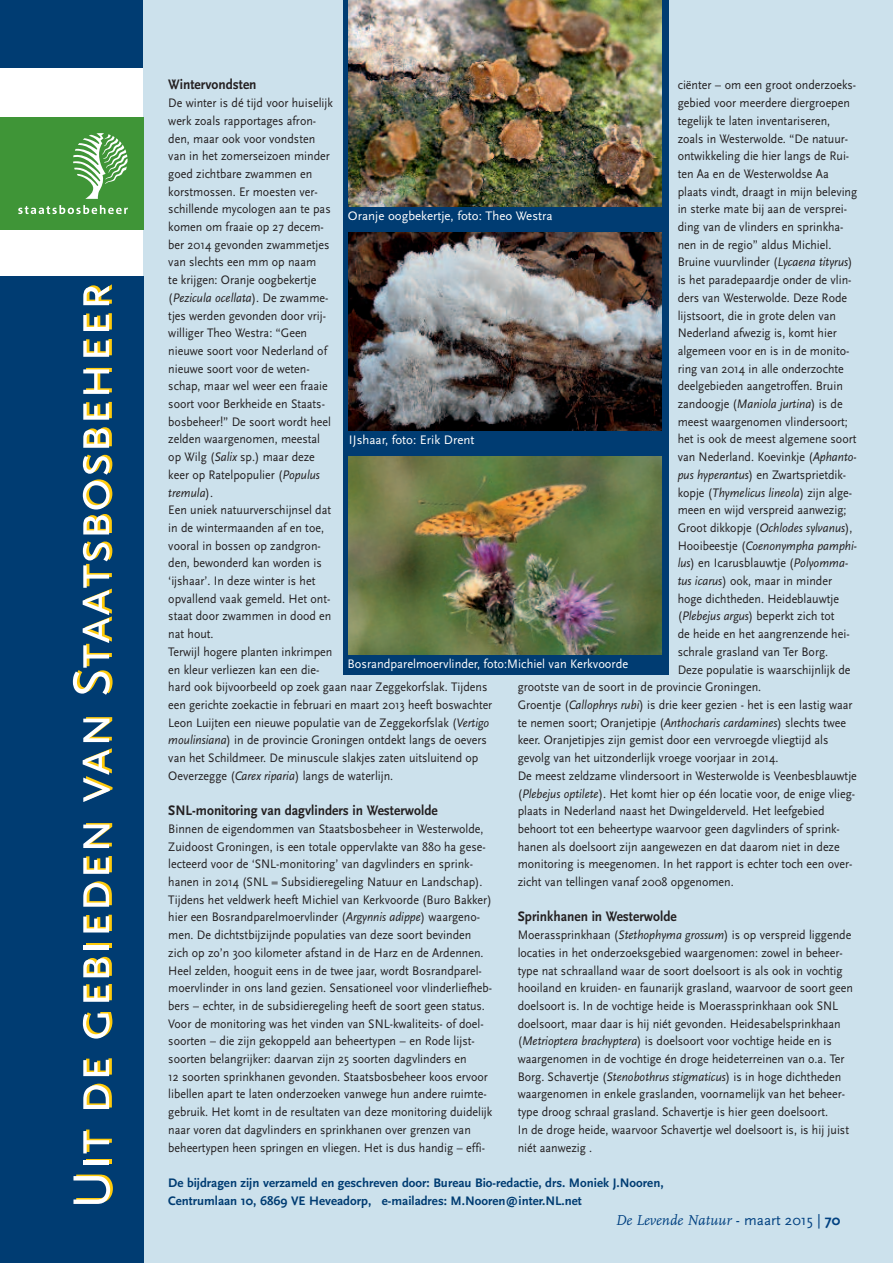
<style>
.page{position:relative;width:893px;height:1263px;background:#fff}
.page>*{position:absolute;margin:0;border:0;box-sizing:border-box;transform-origin:0 0}
.t1{font:54px "Scala Sans Caps";color:#fff}
.t2{font:italic 15px "FF Scala";color:#014181}
.t3{font:700 14.4px "Scala Sans";color:#231f20;scale:.93 1}
.t4{font:12.9px/17.7px "Scala Sans";color:#231f20;scale:.93 1}
.t5{font:700 12.9px/17.7px "Scala Sans";color:#003c72}
.t6{font:italic 12.9px "Scala Sans";color:#231f20;scale:.93 1}
.t7{font:12.9px "Scala Sans";color:#fff}
.t8{font:12.9px "Scala Sans";color:#fff;scale:.96 1}
.s1{font-style:italic}
.s2{font-style:normal}
.s3{font-family:"Scala Sans";font-style:normal}
.s4{font-family:"Scala Sans";font-weight:700;font-style:normal}
</style>
<div class="page">
<div style="left:143px;top:0;width:750px;height:1263px;background:#cce1ec"></div>
<div style="left:343px;top:0;width:326px;height:674px;background:#003c72"></div>
<img style="left:349px;top:0;width:313px;height:207px">
<img style="left:349px;top:233px;width:313px;height:198px">
<img style="left:349px;top:456px;width:313px;height:198px">
<div style="left:0;top:118px;width:6px;height:111px;background:#3f9537"></div>
<div style="left:0;top:0;width:143px;height:68px;background:#003c72"></div>
<div style="left:0;top:276px;width:143px;height:987px;background:#003c72"></div>
<div style="left:3px;top:118px;width:140px;height:111px;background:#3f9537"></div>
<svg style="left:18px;top:205px;width:110px;height:9px"></svg>
<svg style="left:73px;top:133px;width:55px;height:66px"></svg>
<h1 class="t1" style="left:59px;top:1209px;width:926px;rotate:-90deg">Uit de gebieden van Staatsbosbeheer</h1>
<p class="t3" style="left:168px;top:76px;width:96px">Wintervondsten</p>
<p class="t4" style="left:168px;top:94px;width:350px">De winter is dé tijd voor huiselijk<br>werk zoals rapportages afron-<br>den, maar ook voor vondsten<br>van in het zomerseizoen minder<br>goed zichtbare zwammen en<br>korstmossen. Er moesten ver-<br>schillende mycologen aan te pas<br>komen om fraaie op 27 decem-<br>ber 2014 gevonden zwammetjes<br>van slechts een mm op naam<br>te krijgen: Oranje oogbekertje<br>(<span class="s1">Pezicula ocellata</span>). De zwamme-<br>tjes werden gevonden door vrij-<br>williger Theo Westra: “Geen<br>nieuwe soort voor Nederland of<br>nieuwe soort voor de weten-<br>schap, maar wel weer een fraaie<br>soort voor Berkheide en Staats-<br>bosbeheer!” De soort wordt heel<br>zelden waargenomen, meestal<br>op Wilg (<span class="s1">Salix</span> sp.) maar deze<br>keer op Ratelpopulier (<span class="s1">Populus<br>tremula</span>).<br>Een uniek natuurverschijnsel dat<br>in de wintermaanden af en toe,<br>vooral in bossen op zandgron-<br>den, bewonderd kan worden is<br>‘ijshaar’. In deze winter is het<br>opvallend vaak gemeld. Het ont-<br>staat door zwammen in dood en<br>nat hout.<br>Terwijl hogere planten inkrimpen<br>en kleur verliezen kan een die-<br>hard ook bijvoorbeeld op zoek gaan naar Zeggekorfslak. Tijdens een gerichte zoekactie in februari en maart 2013 heeft boswachter Leon Luijten een nieuwe populatie van de Zeggekorfslak (<span class="s1">Vertigo moulinsiana</span>) in de provincie Groningen ontdekt langs de oevers van het Schildmeer. De minuscule slakjes zaten uitsluitend op Oeverzegge (<span class="s1">Carex riparia</span>) langs de waterlijn.</p>
<p class="t3" style="left:168px;top:802px;width:291px">SNL-monitoring van dagvlinders in Westerwolde</p>
<p class="t4" style="left:168px;top:819px;width:350px">Binnen de eigendommen van Staatsbosbeheer in Westerwolde, Zuidoost Groningen, is een totale oppervlakte van 880 ha gese&shy;lecteerd voor de ‘SNL-monitoring’ van dagvlinders en sprink&shy;hanen in 2014 (SNL = Subsidieregeling Natuur en Landschap).<br>Tijdens het veldwerk heeft Michiel van Kerkvoorde (Buro Bakker) hier een Bosrandparelmoervlinder (<span class="s1">Argynnis adippe</span>) waargeno&shy;men. De dichtstbijzijnde populaties van deze soort bevinden zich op zo’n 300 kilometer afstand in de Harz en de Ardennen.<br>Heel zelden, hooguit eens in de twee jaar, wordt Bosrandparel&shy;moervlinder in ons land gezien. Sensationeel voor vlinderliefheb&shy;bers – echter, in de subsidieregeling heeft de soort geen status.<br>Voor de monitoring was het vinden van SNL-kwaliteits- of doel&shy;soorten – die zijn gekoppeld aan beheertypen – en Rode lijst&shy;soorten belangrijker: daarvan zijn 25 soorten dagvlinders en<br>12 soorten sprinkhanen gevonden. Staatsbosbeheer koos ervoor libellen apart te laten onderzoeken vanwege hun andere ruimte&shy;gebruik. Het komt in de resultaten van deze monitoring duidelijk naar voren dat dagvlinders en sprinkhanen over grenzen van beheertypen heen springen en vliegen. Het is dus handig – effi-</p>
<p class="t4" style="left:678px;top:76px;width:194px">ciënter – om een groot onderzoeks-</p>
<p class="t4" style="left:678px;top:94px;width:187px">gebied voor meerdere diergroepen</p>
<p class="t4" style="left:678px;top:112px;width:166px">tegelijk te laten inventariseren,</p>
<p class="t4" style="left:678px;top:129px;width:185px">zoals in Westerwolde. “De natuur-</p>
<p class="t4" style="left:678px;top:147px;width:186px">ontwikkeling die hier langs de Rui-</p>
<p class="t4" style="left:678px;top:165px;width:164px">ten Aa en de Westerwoldse Aa</p>
<p class="t4" style="left:678px;top:182px;width:195px">plaats vindt, draagt in mijn beleving</p>
<p class="t4" style="left:678px;top:200px;width:184px">in sterke mate bij aan de versprei-</p>
<p class="t4" style="left:678px;top:218px;width:180px">ding van de vlinders en sprinkha-</p>
<p class="t4" style="left:678px;top:235px;width:167px">nen in de regio” aldus Michiel.</p>
<p class="t4" style="left:678px;top:253px;width:190px">Bruine vuurvlinder (<span class="s1">Lycaena tityrus</span>)</p>
<p class="t4" style="left:678px;top:271px;width:188px">is het paradepaardje onder de vlin-</p>
<p class="t4" style="left:678px;top:289px;width:184px">ders van Westerwolde. Deze Rode</p>
<p class="t4" style="left:678px;top:306px;width:172px">lijstsoort, die in grote delen van</p>
<p class="t4" style="left:678px;top:324px;width:173px">Nederland afwezig is, komt hier</p>
<p class="t4" style="left:678px;top:342px;width:186px">algemeen voor en is in de monito-</p>
<p class="t4" style="left:678px;top:359px;width:180px">ring van 2014 in alle onderzochte</p>
<p class="t4" style="left:678px;top:377px;width:179px">deelgebieden aangetroffen. Bruin</p>
<p class="t4" style="left:678px;top:395px;width:179px">zandoogje (<span class="s1">Maniola jurtina</span>) is de</p>
<p class="t4" style="left:678px;top:412px;width:185px">meest waargenomen vlindersoort;</p>
<p class="t4" style="left:678px;top:430px;width:194px">het is ook de meest algemene soort</p>
<p class="t4" style="left:678px;top:448px;width:194px">van Nederland. Koevinkje (<span class="s1">Aphanto-</span></p>
<p class="t4" style="left:678px;top:466px;width:183px"><span class="s1">pus hyperantus</span>) en Zwartsprietdik-</p>
<p class="t6" style="left:678px;top:485px;width:189px"><span class="s2">kopje (</span>Thymelicus lineola<span class="s2">) zijn alge-</span></p>
<p class="t4" style="left:678px;top:501px;width:183px">meen en wijd verspreid aanwezig;</p>
<p class="t4" style="left:678px;top:519px;width:190px">Groot dikkopje (<span class="s1">Ochlodes sylvanus</span>),</p>
<p class="t6" style="left:678px;top:538px;width:195px"><span class="s2">Hooibeestje (</span>Coenonympha pamphi-</p>
<p class="t4" style="left:678px;top:554px;width:185px"><span class="s1">lus</span>) en Icarusblauwtje (<span class="s1">Polyomma-</span></p>
<p class="t4" style="left:678px;top:572px;width:168px"><span class="s1">tus icarus</span>) ook, maar in minder</p>
<p class="t4" style="left:678px;top:589px;width:175px">hoge dichtheden. Heideblauwtje</p>
<p class="t4" style="left:678px;top:607px;width:170px">(<span class="s1">Plebejus argus</span>) beperkt zich tot</p>
<p class="t4" style="left:678px;top:625px;width:186px">de heide en het aangrenzende hei-</p>
<p class="t4" style="left:678px;top:643px;width:163px">schrale grasland van Ter Borg.</p>
<p class="t4" style="left:678px;top:660px;width:187px">Deze populatie is waarschijnlijk de</p>
<p class="t4" style="left:518px;top:678px;width:263px">grootste van de soort in de provincie Groningen.</p>
<p class="t4" style="left:518px;top:696px;width:362px">Groentje (<span class="s1">Callophrys rubi</span>) is drie keer gezien - het is een lastig waar</p>
<p class="t4" style="left:518px;top:713px;width:355px">te nemen soort; Oranjetipje (<span class="s1">Anthocharis cardamines</span>) slechts twee</p>
<p class="t4" style="left:518px;top:731px;width:336px">keer. Oranjetipjes zijn gemist door een vervroegde vliegtijd als</p>
<p class="t4" style="left:518px;top:749px;width:282px">gevolg van het uitzonderlijk vroege voorjaar in 2014.</p>
<p class="t4" style="left:518px;top:766px;width:366px">De meest zeldzame vlindersoort in Westerwolde is Veenbesblauwtje</p>
<p class="t4" style="left:518px;top:784px;width:364px">(<span class="s1">Plebejus optilete</span>). Het komt hier op één locatie voor, de enige vlieg-</p>
<p class="t4" style="left:518px;top:802px;width:332px">plaats in Nederland naast het Dwingelderveld. Het leefgebied</p>
<p class="t4" style="left:518px;top:820px;width:348px">behoort tot een beheertype waarvoor geen dagvlinders of sprink-</p>
<p class="t4" style="left:518px;top:837px;width:348px">hanen als doelsoort zijn aangewezen en dat daarom niet in deze</p>
<p class="t4" style="left:518px;top:855px;width:361px">monitoring is meegenomen. In het rapport is echter toch een over-</p>
<p class="t4" style="left:518px;top:873px;width:234px">zicht van tellingen vanaf 2008 opgenomen.</p>
<p class="t3" style="left:518px;top:908px;width:172px">Sprinkhanen in Westerwolde</p>
<p class="t4" style="left:518px;top:926px;width:362px">Moerassprinkhaan (<span class="s1">Stethophyma grossum</span>) is op verspreid liggende locaties in het onderzoeksgebied waargenomen: zowel in beheer&shy;type nat schraalland waar de soort doelsoort is als ook in vochtig hooiland en kruiden- en faunarijk grasland, waarvoor de soort geen doelsoort is. In de vochtige heide is Moerassprinkhaan ook SNL doelsoort, maar daar is hij niét gevonden. Heidesabelsprinkhaan (<span class="s1">Metrioptera brachyptera</span>) is doelsoort voor vochtige heide en is waargenomen in de vochtige én droge heideterreinen van o.a. Ter Borg. Schavertje (<span class="s1">Stenobothrus stigmaticus</span>) is in hoge dichtheden waargenomen in enkele graslanden, voornamelijk van het beheer&shy;type droog schraal grasland. Schavertje is hier geen doelsoort.<br>In de droge heide, waarvoor Schavertje wel doelsoort is, is hij juist niét aanwezig .</p>
<p class="t5" style="left:168px;top:1174px;width:497px">De bijdragen zijn verzameld en geschreven door: Bureau Bio-redactie, drs. Moniek J.Nooren,<br>Centrumlaan 10, 6869 VE Heveadorp, e-mailadres: M.Nooren@inter.NL.net</p>
<p class="t7" style="left:348px;top:208px;width:206px">Oranje oogbekertje, foto: Theo Westra</p>
<p class="t7" style="left:349px;top:432px;width:127px">IJshaar, foto: Erik Drent</p>
<p class="t8" style="left:348px;top:656px;width:294px">Bosrandparelmoervlinder, foto:Michiel van Kerkvoorde</p>
<p class="t2" style="left:615px;top:1211px;width:227px">De Levende Natuur <span class="s3">- maart 2015 |</span> <span class="s4">70</span></p>
</div>
